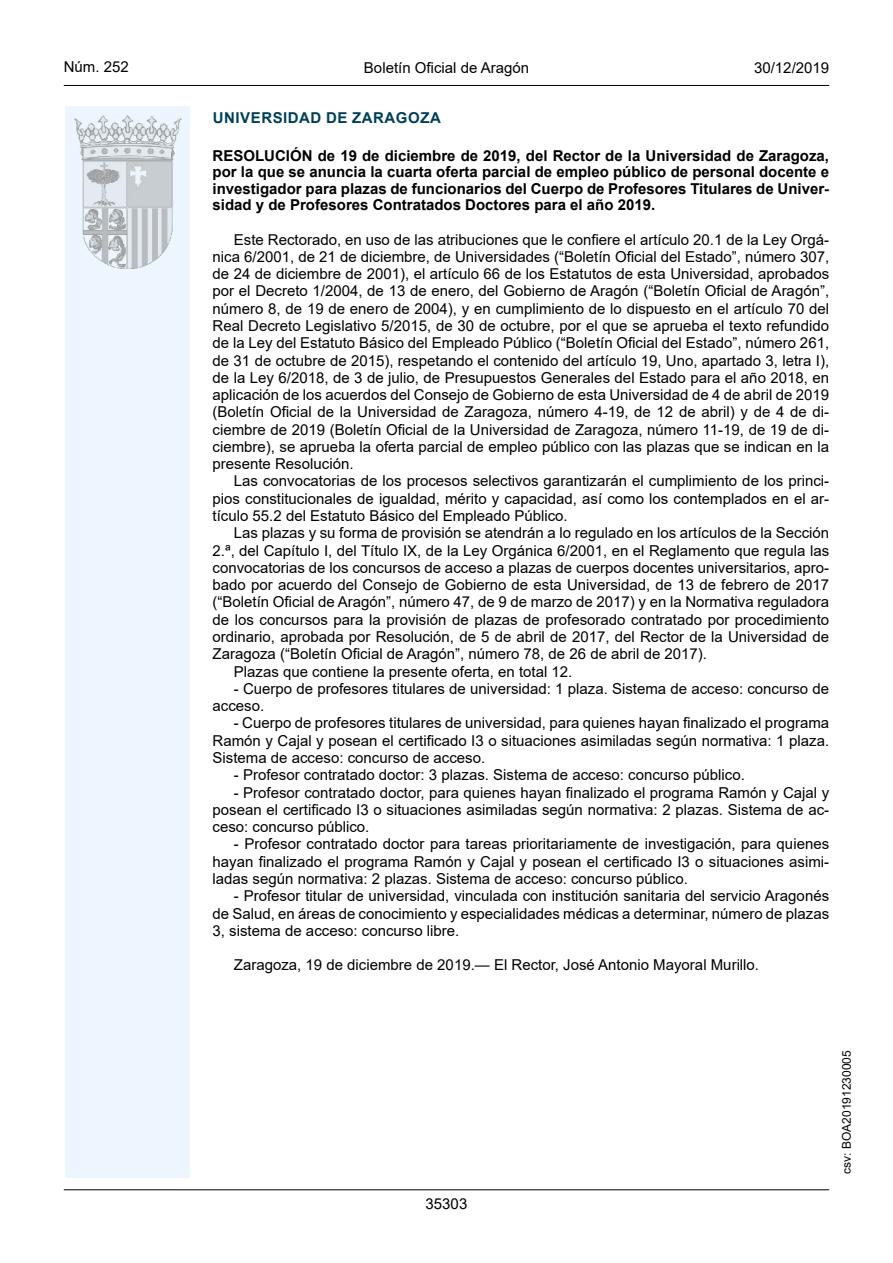
<style>
.page{position:relative;width:893px;height:1263px;background:#fff}
.page>*{position:absolute;margin:0;border:0;box-sizing:border-box;transform-origin:0 0}
.inicio_de_parrafo{font:15px/17.2px "Arial";color:#000;text-align:justify}
.Titulo_text{font:700 15px/16.5px "Arial";color:#000;text-align:justify}
.t1{font:15px "Arial MT2";color:#000}
.emisor_text{font:700 15px "Arial";letter-spacing:.035em;color:#003f58}
.t2{font:12px "Arial MT2";color:#000}
</style>
<div class="page">
<hr style="left:64px;top:1189px;width:765px;height:1px;background:#000">
<hr style="left:64px;top:85px;width:765px;height:1px;background:#000">
<div style="left:65px;top:106px;width:125px;height:1072px;background:#edf6fe"></div>
<img style="left:75px;top:115px;width:106px;height:153px">
<p class="t1" style="left:64px;top:57px;width:67px">Núm. 252</p>
<p class="inicio_de_parrafo" style="left:364px;top:59px;width:167px">Boletín Oficial de Aragón</p>
<p class="t1" style="left:754px;top:57px;width:77px">30/12/2019</p>
<h5 class="emisor_text" style="left:213px;top:107px;width:229px">UNIVERSIDAD DE ZARAGOZA</h5>
<p class="Titulo_text" style="left:213px;top:147px;width:618px">RESOLUCIÓN de 19 de diciembre de 2019, del Rector de la Universidad de Zaragoza, por la que se anuncia la cuarta oferta parcial de empleo público de personal docente e investigador para plazas de funcionarios del Cuerpo de Profesores Titulares de Univer&shy;sidad y de Profesores Contratados Doctores para el año 2019.</p>
<p class="inicio_de_parrafo" style="left:213px;top:231px;width:618px;text-indent:21px">Este Rectorado, en uso de las atribuciones que le confiere el artículo 20.1 de la Ley Orgá&shy;nica 6/2001, de 21 de diciembre, de Universidades (“Boletín Oficial del Estado”, número 307, de 24 de diciembre de 2001), el artículo 66 de los Estatutos de esta Universidad, aprobados por el Decreto 1/2004, de 13 de enero, del Gobierno de Aragón (“Boletín Oficial de Aragón”, número 8, de 19 de enero de 2004), y en cumplimiento de lo dispuesto en el artículo 70 del Real Decreto Legislativo 5/2015, de 30 de octubre, por el que se aprueba el texto refundido de la Ley del Estatuto Básico del Empleado Público (“Boletín Oficial del Estado”, número 261, de 31 de octubre de 2015), respetando el contenido del artículo 19, Uno, apartado 3, letra I), de la Ley 6/2018, de 3 de julio, de Presupuestos Generales del Estado para el año 2018, en aplicación de los acuerdos del Consejo de Gobierno de esta Universidad de 4 de abril de 2019 (Boletín Oficial de la Universidad de Zaragoza, número 4-19, de 12 de abril) y de 4 de di&shy;ciembre de 2019 (Boletín Oficial de la Universidad de Zaragoza, número 11-19, de 19 de di&shy;ciembre), se aprueba la oferta parcial de empleo público con las plazas que se indican en la presente Resolución.</p>
<p class="inicio_de_parrafo" style="left:213px;top:472px;width:618px;text-indent:21px">Las convocatorias de los procesos selectivos garantizarán el cumplimiento de los princi&shy;pios constitucionales de igualdad, mérito y capacidad, así como los contemplados en el ar&shy;tículo 55.2 del Estatuto Básico del Empleado Público.</p>
<p class="inicio_de_parrafo" style="left:213px;top:524px;width:618px;text-indent:21px">Las plazas y su forma de provisión se atendrán a lo regulado en los artículos de la Sección 2.ª, del Capítulo I, del Título IX, de la Ley Orgánica 6/2001, en el Reglamento que regula las convocatorias de los concursos de acceso a plazas de cuerpos docentes universitarios, apro&shy;bado por acuerdo del Consejo de Gobierno de esta Universidad, de 13 de febrero de 2017 (“Boletín Oficial de Aragón”, número 47, de 9 de marzo de 2017) y en la Normativa reguladora de los concursos para la provisión de plazas de profesorado contratado por procedimiento ordinario, aprobada por Resolución, de 5 de abril de 2017, del Rector de la Universidad de Zaragoza (“Boletín Oficial de Aragón”, número 78, de 26 de abril de 2017).</p>
<p class="inicio_de_parrafo" style="left:234px;top:663px;width:340px">Plazas que contiene la presente oferta, en total 12.</p>
<p class="inicio_de_parrafo" style="left:213px;top:680px;width:618px;text-indent:21px">- Cuerpo de profesores titulares de universidad: 1 plaza. Sistema de acceso: concurso de acceso.</p>
<p class="inicio_de_parrafo" style="left:213px;top:714px;width:618px;text-indent:21px">- Cuerpo de profesores titulares de universidad, para quienes hayan finalizado el programa Ramón y Cajal y posean el certificado I3 o situaciones asimiladas según normativa: 1 plaza.<br>Sistema de acceso: concurso de acceso.</p>
<p class="inicio_de_parrafo" style="left:234px;top:766px;width:513px">- Profesor contratado doctor: 3 plazas. Sistema de acceso: concurso público.</p>
<p class="inicio_de_parrafo" style="left:213px;top:783px;width:618px;text-indent:21px">- Profesor contratado doctor, para quienes hayan finalizado el programa Ramón y Cajal y posean el certificado I3 o situaciones asimiladas según normativa: 2 plazas. Sistema de ac&shy;ceso: concurso público.</p>
<p class="inicio_de_parrafo" style="left:213px;top:835px;width:618px;text-indent:21px">- Profesor contratado doctor para tareas prioritariamente de investigación, para quienes hayan finalizado el programa Ramón y Cajal y posean el certificado I3 o situaciones asimi&shy;ladas según normativa: 2 plazas. Sistema de acceso: concurso público.</p>
<p class="inicio_de_parrafo" style="left:213px;top:887px;width:618px;text-indent:21px">- Profesor titular de universidad, vinculada con institución sanitaria del servicio Aragonés de Salud, en áreas de conocimiento y especialidades médicas a determinar, número de plazas 3, sistema de acceso: concurso libre.</p>
<p class="inicio_de_parrafo" style="left:234px;top:956px;width:527px">Zaragoza, 19 de diciembre de 2019.— El Rector, José Antonio Mayoral Murillo.</p>
<p class="t1" style="left:426px;top:1193px;width:43px">35303</p>
<p class="t2" style="left:838px;top:1174px;width:125px;rotate:-90deg">csv: BOA20191230005</p>
</div>
